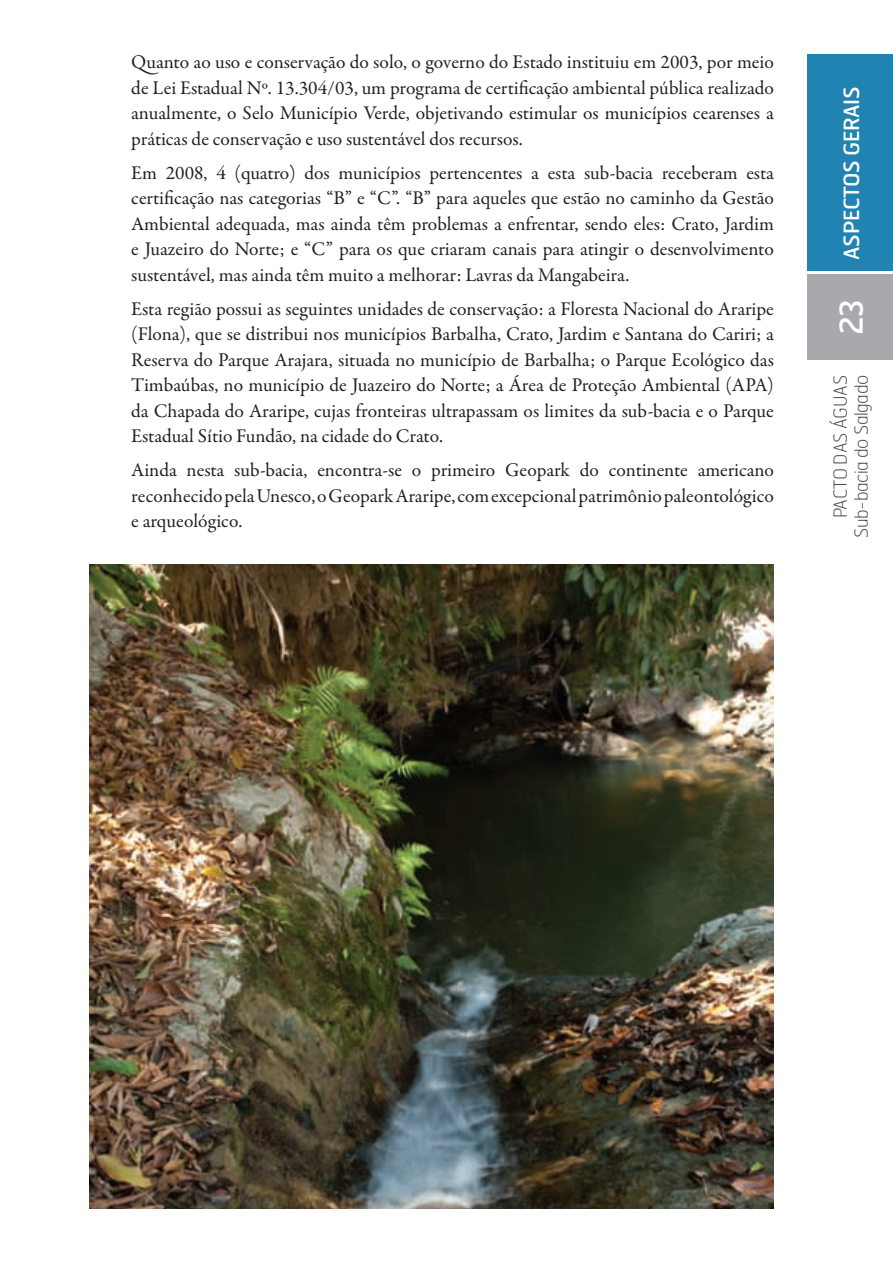
<style>
.page{position:relative;width:893px;height:1263px;background:#fff}
.page>*{position:absolute;margin:0;border:0;box-sizing:border-box;transform-origin:0 0}
.t1{font:31.5px "Hermes";color:#fff}
.t2{font:21px "Hermes";letter-spacing:-.02em;color:#fff}
.t3{font:19.5px/25.5px "Garamond Premr Pro";letter-spacing:-.005em;color:#231f20;text-align:justify}
.t4{font:100 18px/21px "Hermes";letter-spacing:-.02em;color:#4b4c4d;text-align:right}
</style>
<div class="page">
<img style="left:89px;top:564px;width:685px;height:645px">
<div style="left:807px;top:54px;width:86px;height:217px;background:#2183b1"></div>
<div style="left:807px;top:275px;width:86px;height:85px;background:#a8a9ad"></div>
<p class="t3" style="left:131px;top:50px;width:644px">Quanto ao uso e conservação do solo, o governo do Estado instituiu em 2003, por meio de Lei Estadual Nº. 13.304/03, um programa de certificação ambiental pública realizado anualmente, o Selo Município Verde, objetivando estimular os municípios cearenses a práticas de conservação e uso sustentável dos recursos.</p>
<p class="t3" style="left:131px;top:160px;width:644px">Em 2008, 4 (quatro) dos municípios pertencentes a esta sub-bacia receberam esta certificação nas categorias “B” e “C”. “B” para aqueles que estão no caminho da Gestão Ambiental adequada, mas ainda têm problemas a enfrentar, sendo eles: Crato, Jardim e Juazeiro do Norte; e “C” para os que criaram canais para atingir o desenvolvimento sustentável, mas ainda têm muito a melhorar: Lavras da Mangabeira.</p>
<p class="t3" style="left:131px;top:296px;width:644px">Esta região possui as seguintes unidades de conservação: a Floresta Nacional do Araripe (Flona), que se distribui nos municípios Barbalha, Crato, Jardim e Santana do Cariri; a Reserva do Parque Arajara, situada no município de Barbalha; o Parque Ecológico das Timbaúbas, no município de Juazeiro do Norte; a Área de Proteção Ambiental (APA) da Chapada do Araripe, cujas fronteiras ultrapassam os limites da sub-bacia e o Parque Estadual Sítio Fundão, na cidade do Crato.</p>
<p class="t3" style="left:131px;top:458px;width:644px">Ainda nesta sub-bacia, encontra-se o primeiro Geopark do continente americano reconhecido pela Unesco, o Geopark Araripe, com excepcional patrimônio paleontológico e arqueológico.</p>
<p class="t2" style="left:838px;top:260px;width:175px;rotate:-90deg">ASPECTOS GERAIS</p>
<h1 class="t1" style="left:831px;top:335px;width:38px;rotate:-90deg">23</h1>
<p class="t4" style="left:829px;top:538px;width:165px;rotate:-90deg">PACTO DAS ÁGUAS<br>Sub-bacia do Salgado</p>
</div>
